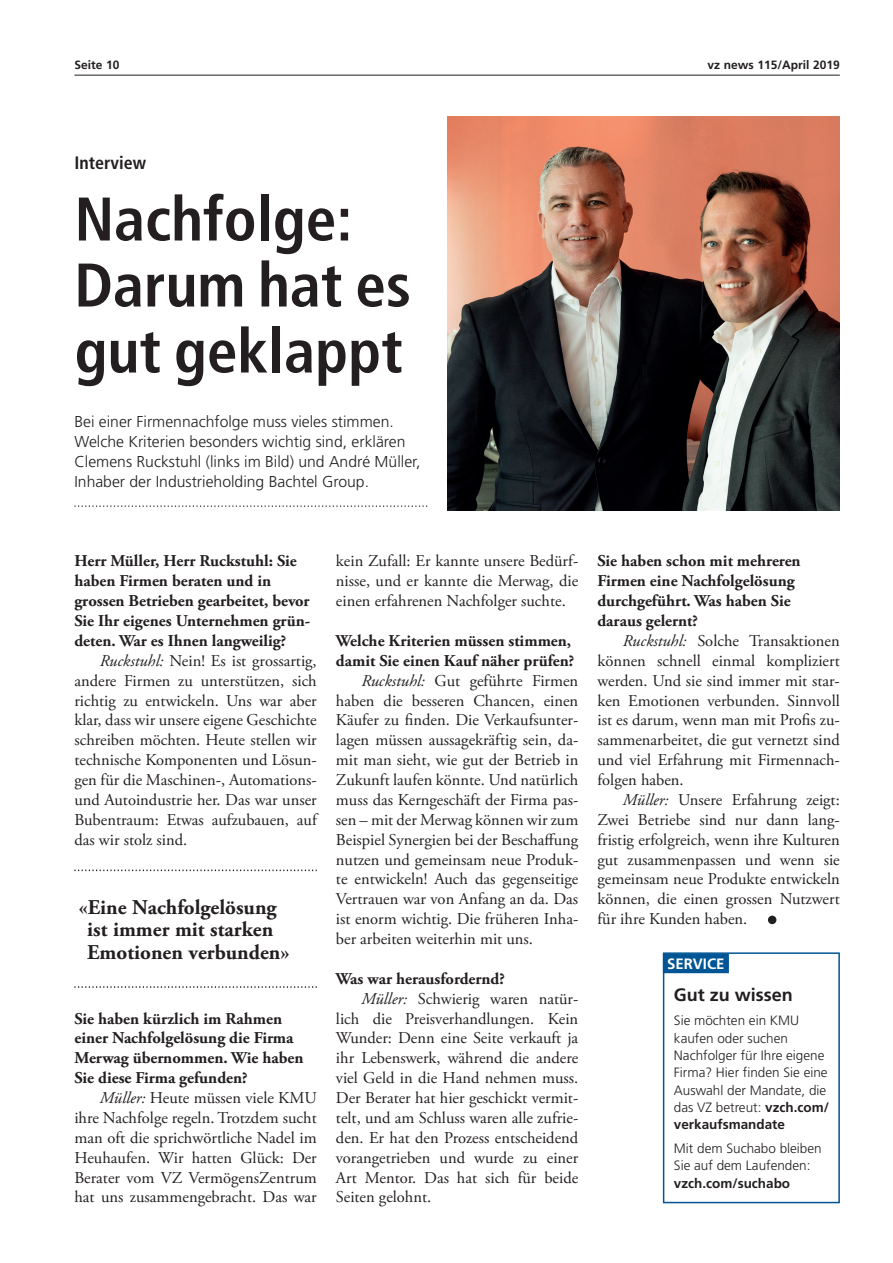
<style>
.page{position:relative;width:893px;height:1263px;background:#fff}
.page>*{position:absolute;margin:0;border:0;box-sizing:border-box;transform-origin:0 0}
.Titel_Interview{font:700 condensed 61.5px "Frutiger LT Std";color:#231f20}
.t1{font:700 21px/22.5px "Adobe Garamond Pro";color:#231f20}
.Teaserbox_Titel_Bold{font:700 18px "Frutiger LT";color:#231f20}
.Interview_Rubrik{font:700 condensed 18px "Frutiger LT Std";color:#231f20}
.Lauftext_Einzug{font:16.5px/19.8px "Adobe Garamond Pro";color:#231f20;text-align:justify}
.Interview_Frage{font:700 16.5px/19.8px "Adobe Garamond Pro";color:#231f20}
.Lead_2spaltig{font:300 15.75px/19.8px "Frutiger LT";color:#231f20}
.Teaserbox_Titel_BLAU{font:700 15px "Frutiger LT";color:#fff}
.Teaserbox_Lauftext{font:300 13.5px/17.2px "Frutiger LT";color:#231f20}
.t2{font:700 12px "Frutiger LT";color:#231f20}
.s1{font-style:italic}
.s2{font-weight:700}
</style>
<div class="page">
<hr style="left:74px;top:75px;width:766px;height:1px;background:#231f20">
<img style="left:448px;top:117px;width:392px;height:393px">
<div style="left:768px;top:916px;width:8px;height:8px;background:#231f20;border-radius:50%"></div>
<svg style="left:74px;top:870px;width:243px;height:1px"></svg>
<svg style="left:74px;top:986px;width:243px;height:2px"></svg>
<svg style="left:74px;top:506px;width:353px;height:1px"></svg>
<div style="left:663px;top:952px;width:177px;height:251px;border:2px solid #005595"></div>
<div style="left:663px;top:954px;width:66px;height:19px;background:#005595"></div>
<p class="t2" style="left:74px;top:57px;width:47px">Seite 10</p>
<p class="t2" style="left:707px;top:57px;width:134px">vz news 115/April 2019</p>
<p class="Interview_Rubrik" style="left:74px;top:152px;width:73px">Interview</p>
<p class="Titel_Interview" style="left:74px;top:183px;width:279px">Nachfolge:</p>
<p class="Titel_Interview" style="left:74px;top:249px;width:338px">Darum hat es</p>
<p class="Titel_Interview" style="left:74px;top:315px;width:330px">gut geklappt</p>
<p class="Lead_2spaltig" style="left:74px;top:412px;width:348px">Bei einer Firmennachfolge muss vieles stimmen.<br>Welche Kriterien besonders wichtig sind, erklären Clemens Ruckstuhl (links im Bild) und André Müller, Inhaber der Industrieholding Bachtel Group.</p>
<p class="Interview_Frage" style="left:74px;top:551px;width:237px">Herr Müller, Herr Ruckstuhl: Sie haben Firmen beraten und in grossen Betrieben gearbeitet, bevor<br>Sie Ihr eigenes Unternehmen grün&shy;deten. War es Ihnen langweilig?</p>
<p class="Lauftext_Einzug" style="left:74px;top:651px;width:244px;text-indent:26px"><span class="s1">Ruckstuhl:</span> Nein! Es ist grossartig, andere Firmen zu unterstützen, sich richtig zu entwickeln. Uns war aber klar, dass wir unsere eigene Geschichte schreiben möchten. Heute stellen wir technische Komponenten und Lösun&shy;gen für die Maschinen-, Automations&shy;und Autoindustrie her. Das war unser Bubentraum: Etwas aufzubauen, auf das wir stolz sind.</p>
<p class="t1" style="left:87px;top:896px;width:204px;text-indent:-9px">«Eine Nachfolgelösung ist immer mit starken<br>Emotionen verbunden»</p>
<p class="Interview_Frage" style="left:74px;top:1009px;width:231px">Sie haben kürzlich im Rahmen einer Nachfolgelösung die Firma<br>Merwag übernommen. Wie haben<br>Sie diese Firma gefunden?</p>
<p class="Lauftext_Einzug" style="left:74px;top:1088px;width:244px;text-indent:26px"><span class="s1">Müller:</span> Heute müssen viele KMU ihre Nachfolge regeln. Trotzdem sucht man oft die sprichwörtliche Nadel im Heuhaufen. Wir hatten Glück: Der Berater vom VZ VermögensZentrum hat uns zusammengebracht. Das war</p>
<p class="Lauftext_Einzug" style="left:336px;top:552px;width:244px">kein Zufall: Er kannte unsere Bedürf&shy;nisse, und er kannte die Merwag, die einen erfahrenen Nachfolger suchte.</p>
<p class="Interview_Frage" style="left:336px;top:631px;width:240px">Welche Kriterien müssen stimmen, damit Sie einen Kauf näher prüfen?</p>
<p class="Lauftext_Einzug" style="left:336px;top:671px;width:244px;text-indent:26px"><span class="s1">Ruckstuhl:</span> Gut geführte Firmen haben die besseren Chancen, einen Käufer zu finden. Die Verkaufsunter&shy;lagen müssen aussagekräftig sein, da&shy;mit man sieht, wie gut der Betrieb in Zukunft laufen könnte. Und natürlich muss das Kerngeschäft der Firma pas&shy;sen – mit der Merwag können wir zum Beispiel Synergien bei der Beschaffung nutzen und gemeinsam neue Produk&shy;te entwickeln! Auch das gegenseitige Vertrauen war von Anfang an da. Das ist enorm wichtig. Die früheren Inha&shy;ber arbeiten weiterhin mit uns.</p>
<p class="Interview_Frage" style="left:336px;top:969px;width:170px">Was war herausfordernd?</p>
<p class="Lauftext_Einzug" style="left:336px;top:989px;width:244px;text-indent:26px"><span class="s1">Müller:</span> Schwierig waren natür&shy;lich die Preisverhandlungen. Kein Wunder: Denn eine Seite verkauft ja ihr Lebenswerk, während die andere viel Geld in die Hand nehmen muss.<br>Der Berater hat hier geschickt vermit&shy;telt, und am Schluss waren alle zufrie&shy;den. Er hat den Prozess entscheidend vorangetrieben und wurde zu einer Art Mentor. Das hat sich für beide Seiten gelohnt.</p>
<p class="Interview_Frage" style="left:597px;top:551px;width:205px">Sie haben schon mit mehreren<br>Firmen eine Nachfolgelösung durchgeführt. Was haben Sie daraus gelernt?</p>
<p class="Lauftext_Einzug" style="left:597px;top:631px;width:244px;text-indent:26px"><span class="s1">Ruckstuhl:</span> Solche Transaktionen können schnell einmal kompliziert werden. Und sie sind immer mit star&shy;ken Emotionen verbunden. Sinnvoll ist es darum, wenn man mit Profis zu&shy;sammenarbeitet, die gut vernetzt sind und viel Erfahrung mit Firmennach&shy;folgen haben.</p>
<p class="Lauftext_Einzug" style="left:597px;top:790px;width:244px;text-indent:26px"><span class="s1">Müller:</span> Unsere Erfahrung zeigt:<br>Zwei Betriebe sind nur dann lang&shy;fristig erfolgreich, wenn ihre Kulturen gut zusammenpassen und wenn sie gemeinsam neue Produkte entwickeln können, die einen grossen Nutzwert für ihre Kunden haben.</p>
<p class="Teaserbox_Titel_BLAU" style="left:667px;top:955px;width:59px">SERVICE</p>
<p class="Teaserbox_Titel_Bold" style="left:674px;top:984px;width:120px">Gut zu wissen</p>
<p class="Teaserbox_Lauftext" style="left:674px;top:1012px;width:157px">Sie möchten ein KMU kaufen oder suchen<br>Nachfolger für Ihre eigene<br>Firma? Hier finden Sie eine<br>Auswahl der Mandate, die das VZ betreut: <span class="s2">vzch.com/ verkaufsmandate</span></p>
<p class="Teaserbox_Lauftext" style="left:674px;top:1140px;width:149px">Mit dem Suchabo bleiben<br>Sie auf dem Laufenden: <span class="s2">vzch.com/suchabo</span></p>
</div>
